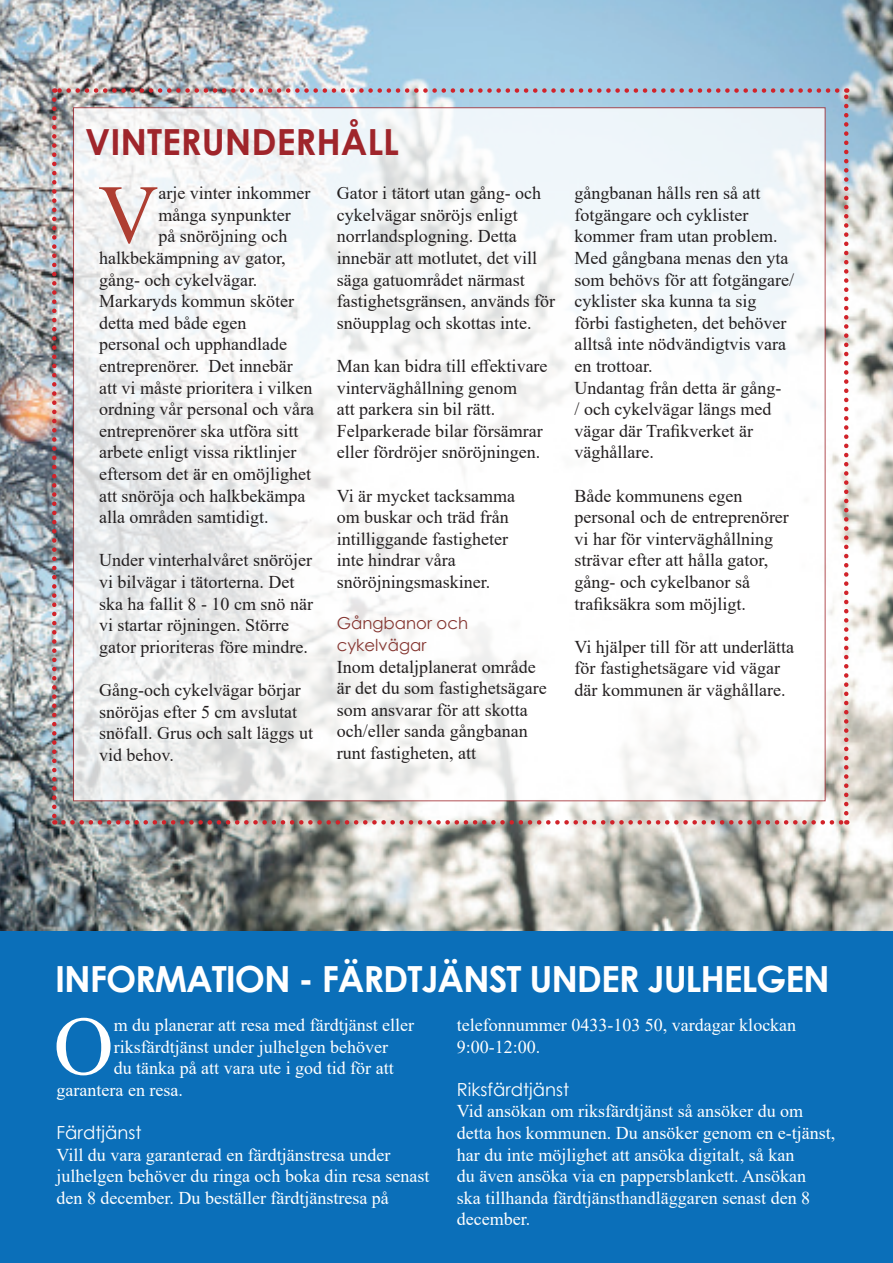
<style>
.page{position:relative;width:893px;height:1263px;background:#fff}
.page>*{position:absolute;margin:0;border:0;box-sizing:border-box;transform-origin:0 0}
.t1{font:83.25px "Times New Roman";color:#ae3e32}
.t2{font:83.25px "Times New Roman";color:#fff}
.t3{font:700 36px "Century Gothic";letter-spacing:-.03em;color:#fff}
.t4{font:700 36px "Century Gothic";color:#9f252b}
.t5{font:18px/21.6px "Times New Roman";color:#231f20}
.t6{font:18px/21.6px "Times New Roman";color:#fff}
.t7{font:18px "Century Gothic";color:#fff}
.t8{font:16.5px/21.6px "Century Gothic";color:#853631}
</style>
<div class="page">
<div style="left:0;top:931px;width:893px;height:332px;background:#0b6fb9"></div>
<img style="left:0;top:0;width:893px;height:931px">
<svg style="left:73px;top:107px;width:752px;height:694px"></svg>
<img style="left:52px;top:100px;width:5px;height:724px">
<img style="left:63px;top:820px;width:784px;height:4px">
<svg style="left:844px;top:88px;width:4px;height:725px"></svg>
<img style="left:54px;top:88px;width:783px;height:5px">
<h2 class="t4" style="left:85px;top:114px;width:315px">VINTERUNDERHÅLL</h2>
<h1 class="t1" style="left:98px;top:156px;width:62px">V</h1>
<p class="t5" style="left:158px;top:182px;width:153px">arje vinter inkommer</p>
<p class="t5" style="left:337px;top:182px;width:220px">Gator i tätort utan gång- och cykelvägar snöröjs enligt norrlandsplogning. Detta innebär att motlutet, det vill säga gatuområdet närmast fastighetsgränsen, används för snöupplag och skottas inte.</p>
<p class="t5" style="left:337px;top:355px;width:212px">Man kan bidra till effektivare vinterväghållning genom<br>att parkera sin bil rätt.<br>Felparkerade bilar försämrar eller fördröjer snöröjningen.</p>
<p class="t5" style="left:337px;top:484px;width:180px">Vi är mycket tacksamma om buskar och träd från intilliggande fastigheter inte hindrar våra snöröjningsmaskiner.</p>
<p class="t8" style="left:337px;top:612px;width:133px">Gångbanor och cykelvägar</p>
<p class="t5" style="left:337px;top:655px;width:211px">Inom detaljplanerat område är det du som fastighetsägare som ansvarar för att skotta och/eller sanda gångbanan runt fastigheten, att</p>
<p class="t5" style="left:158px;top:203px;width:134px">många synpunkter</p>
<p class="t5" style="left:158px;top:225px;width:130px">på snöröjning och</p>
<p class="t5" style="left:99px;top:247px;width:188px">halkbekämpning av gator,</p>
<p class="t5" style="left:99px;top:268px;width:160px">gång- och cykelvägar.</p>
<p class="t5" style="left:99px;top:290px;width:196px">Markaryds kommun sköter</p>
<p class="t5" style="left:99px;top:311px;width:149px">detta med både egen</p>
<p class="t5" style="left:99px;top:333px;width:189px">personal och upphandlade</p>
<p class="t5" style="left:99px;top:355px;width:195px">entreprenörer. Det innebär</p>
<p class="t5" style="left:99px;top:376px;width:215px">att vi måste prioritera i vilken</p>
<p class="t5" style="left:99px;top:398px;width:216px">ordning vår personal och våra</p>
<p class="t5" style="left:99px;top:419px;width:201px">entreprenörer ska utföra sitt</p>
<p class="t5" style="left:99px;top:441px;width:199px">arbete enligt vissa riktlinjer</p>
<p class="t5" style="left:99px;top:463px;width:213px">eftersom det är en omöjlighet</p>
<p class="t5" style="left:99px;top:484px;width:208px">att snöröja och halkbekämpa</p>
<p class="t5" style="left:99px;top:506px;width:171px">alla områden samtidigt.</p>
<p class="t5" style="left:99px;top:549px;width:215px">Under vinterhalvåret snöröjer vi bilvägar i tätorterna. Det ska ha fallit 8 - 10 cm snö när vi startar röjningen. Större gator prioriteras före mindre.</p>
<p class="t5" style="left:99px;top:679px;width:215px">Gång-och cykelvägar börjar snöröjas efter 5 cm avslutat snöfall. Grus och salt läggs ut vid behov.</p>
<p class="t5" style="left:574px;top:182px;width:221px">gångbanan hålls ren så att fotgängare och cyklister kommer fram utan problem.<br>Med gångbana menas den yta som behövs för att fotgängare/ cyklister ska kunna ta sig förbi fastigheten, det behöver alltså inte nödvändigtvis vara en trottoar.<br>Undantag från detta är gång-<br>/ och cykelvägar längs med vägar där Trafikverket är väghållare.</p>
<p class="t5" style="left:574px;top:484px;width:216px">Både kommunens egen personal och de entreprenörer vi har för vinterväghållning strävar efter att hålla gator, gång- och cykelbanor så trafiksäkra som möjligt.</p>
<p class="t5" style="left:574px;top:635px;width:221px">Vi hjälper till för att underlätta för fastighetsägare vid vägar där kommunen är väghållare.</p>
<h2 class="t3" style="left:55px;top:952px;width:776px">INFORMATION - FÄRDTJÄNST UNDER JULHELGEN</h2>
<h1 class="t2" style="left:54px;top:987px;width:62px">O</h1>
<p class="t6" style="left:114px;top:1013px;width:302px">m du planerar att resa med färdtjänst eller</p>
<p class="t6" style="left:457px;top:1013px;width:341px">telefonnummer 0433-103 50, vardagar klockan<br>9:00-12:00.</p>
<p class="t7" style="left:457px;top:1077px;width:114px">Riksfärdtjänst</p>
<p class="t6" style="left:457px;top:1100px;width:380px">Vid ansökan om riksfärdtjänst så ansöker du om detta hos kommunen. Du ansöker genom en e-tjänst, har du inte möjlighet att ansöka digitalt, så kan<br>du även ansöka via en pappersblankett. Ansökan<br>ska tillhanda färdtjänsthandläggaren senast den 8 december.</p>
<p class="t6" style="left:114px;top:1035px;width:276px">riksfärdtjänst under julhelgen behöver</p>
<p class="t6" style="left:114px;top:1057px;width:281px">du tänka på att vara ute i god tid för att</p>
<p class="t6" style="left:57px;top:1078px;width:128px">garantera en resa.</p>
<p class="t7" style="left:57px;top:1120px;width:86px">Färdtjänst</p>
<p class="t6" style="left:57px;top:1143px;width:374px">Vill du vara garanterad en färdtjänstresa under julhelgen behöver du ringa och boka din resa senast den 8 december. Du beställer färdtjänstresa på</p>
</div>
